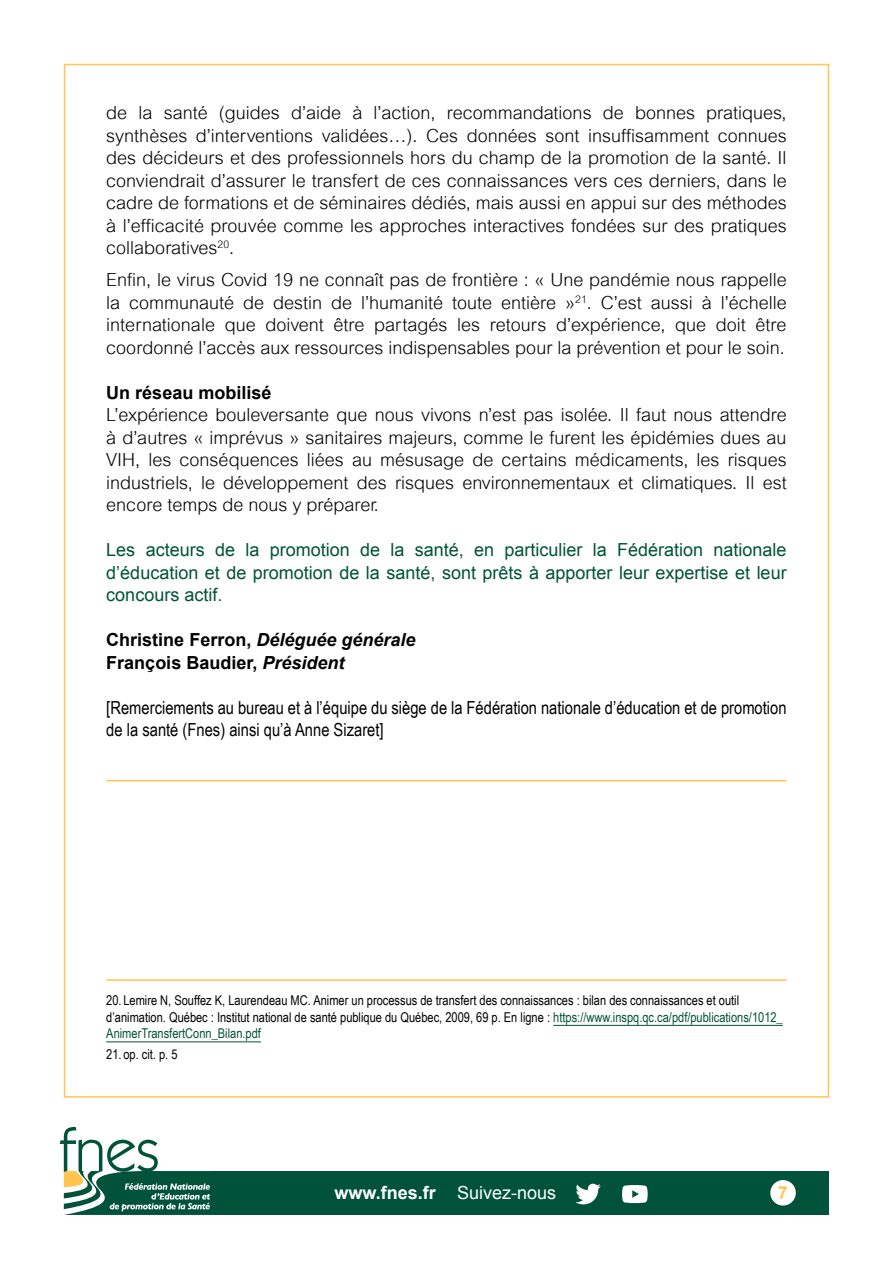
<style>
.page{position:relative;width:893px;height:1263px;background:#fff}
.page>*{position:absolute;margin:0;border:0;box-sizing:border-box;transform-origin:0 0}
.t1{font:300 18px/22.5px "Arial MT Std";color:#000;text-align:justify}
.t2{font:18px/22.5px "Arial";color:#005339;text-align:justify}
.t3{font:18px/22.5px "Arial Narrow";color:#000}
.t4{font:700 18px/22.5px "Arial";color:#000}
.t5{font:700 18px "Arial";color:#fff}
.t6{font:700 18px "Arial";color:#ffc550}
.t7{font:13.5px/16.5px "Arial Narrow";color:#000}
.s1{font-style:italic}
.s2{color:#005339}
.s3{font-weight:400}
</style>
<div class="page">
<div style="left:64px;top:64px;width:765px;height:1034px;background:#fff;border:2px solid #ffc550"></div>
<div style="left:215px;top:1171px;width:614px;height:44px;background:#005339"></div>
<svg style="left:60px;top:1127px;width:155px;height:88px"></svg>
<div style="left:770px;top:1180px;width:26px;height:25px;background:#fff;border-radius:50%"></div>
<svg style="left:622px;top:1185px;width:26px;height:18px"></svg>
<svg style="left:575px;top:1184px;width:26px;height:20px"></svg>
<hr style="left:106px;top:780px;width:681px;height:1px;background:#ffc550">
<hr style="left:106px;top:979px;width:681px;height:2px;background:#ffc550">
<hr style="left:553px;top:1025px;width:230px;height:1px;background:#005339">
<hr style="left:106px;top:1041px;width:155px;height:1px;background:#005339">
<p class="t1" style="left:106px;top:102px;width:682px">de la santé (guides d’aide à l’action, recommandations de bonnes pratiques, synthèses d’interventions validées…). Ces données sont insuffisamment connues des décideurs et des professionnels hors du champ de la promotion de la santé. Il conviendrait d’assurer le transfert de ces connaissances vers ces derniers, dans le cadre de formations et de séminaires dédiés, mais aussi en appui sur des méthodes à l’efficacité prouvée comme les approches interactives fondées sur des pratiques collaboratives<sup>20</sup>.</p>
<p class="t1" style="left:106px;top:269px;width:682px">Enfin, le virus Covid 19 ne connaît pas de frontière : « Une pandémie nous rappelle la communauté de destin de l’humanité toute entière »<sup>21</sup>. C’est aussi à l’échelle internationale que doivent être partagés les retours d’expérience, que doit être coordonné l’accès aux ressources indispensables pour la prévention et pour le soin.</p>
<p class="t4" style="left:106px;top:382px;width:167px">Un réseau mobilisé</p>
<p class="t1" style="left:106px;top:404px;width:682px">L’expérience bouleversante que nous vivons n’est pas isolée. Il faut nous attendre à d’autres « imprévus » sanitaires majeurs, comme le furent les épidémies dues au VIH, les conséquences liées au mésusage de certains médicaments, les risques industriels, le développement des risques environnementaux et climatiques. Il est encore temps de nous y préparer.</p>
<p class="t2" style="left:106px;top:539px;width:682px">Les acteurs de la promotion de la santé, en particulier la Fédération nationale d’éducation et de promotion de la santé, sont prêts à apporter leur expertise et leur concours actif.</p>
<p class="t4" style="left:106px;top:629px;width:311px">Christine Ferron, <span class="s1">Déléguée générale<br></span>François Baudier, <span class="s1">Président</span></p>
<p class="t3" style="left:106px;top:696px;width:682px">[Remerciements au bureau et à l’équipe du siège de la Fédération nationale d’éducation et de promotion de la santé (Fnes) ainsi qu’à Anne Sizaret]</p>
<p class="t7" style="left:106px;top:991px;width:678px">20. Lemire N, Souffez K, Laurendeau MC. Animer un processus de transfert des connaissances : bilan des connaissances et outil d’animation. Québec : Institut national de santé publique du Québec, 2009, 69 p. En ligne : <span class="s2">https://www.inspq.qc.ca/pdf/publications/1012_<br>AnimerTransfertConn_Bilan.pdf</span></p>
<p class="t7" style="left:106px;top:1045px;width:73px">21. op. cit. p. 5</p>
<p class="t5" style="left:334px;top:1181px;width:223px">www.fnes.fr <span class="s3">Suivez-nous</span></p>
<p class="t6" style="left:778px;top:1181px;width:12px">7</p>
</div>
